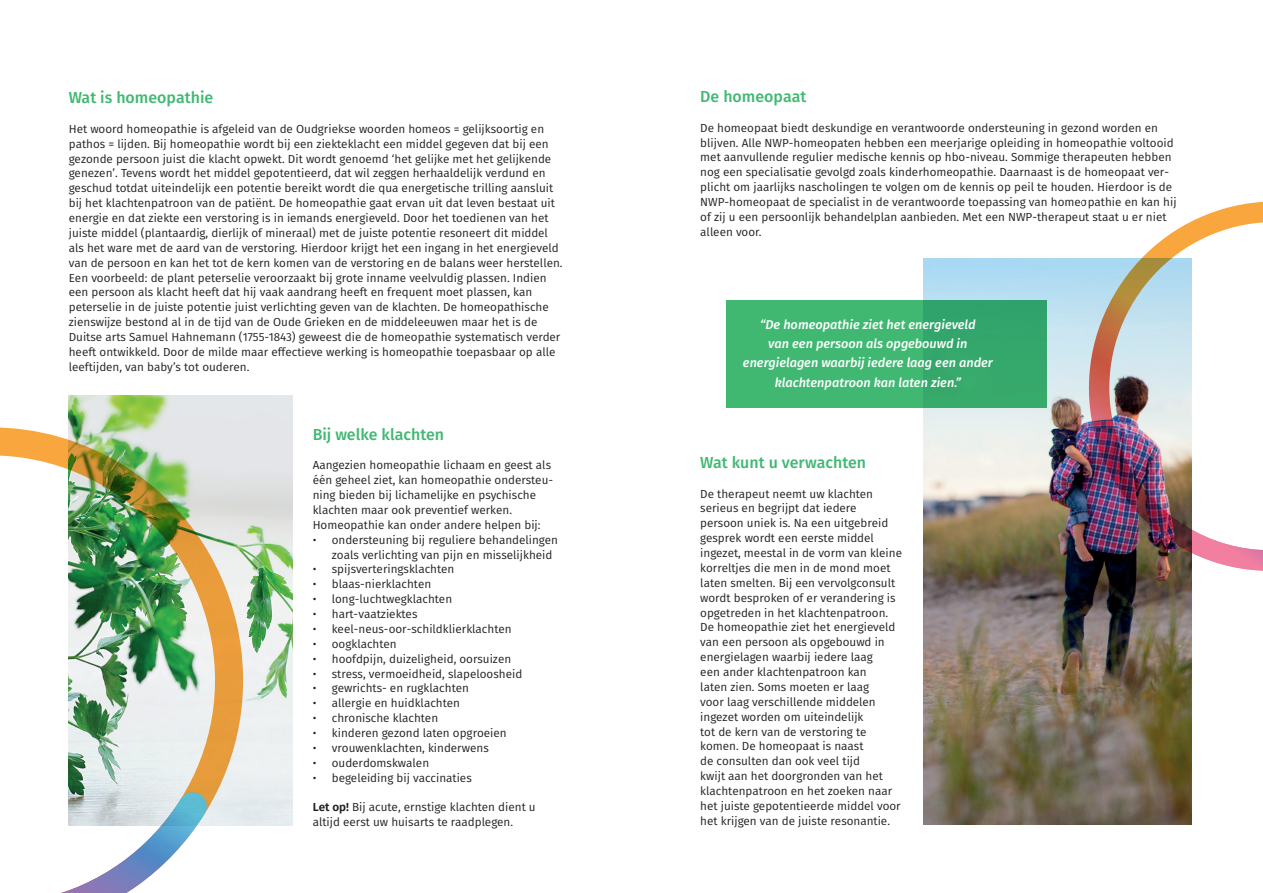
<style>
.page{position:relative;width:1263px;height:893px;background:#fff}
.page>*{position:absolute;margin:0;border:0;box-sizing:border-box;transform-origin:0 0}
.t1{font:500 15.9px "Fira Sans";color:#40b872}
.t2{font:italic 500 12.75px/19px "Fira Sans";color:#fff;text-align:center}
.t3{font:11.7px/14.9px "Fira Sans";color:#231f20}
.s1{font-weight:600}
</style>
<div class="page">
<img style="left:69px;top:395px;width:224px;height:431px">
<img style="left:0;top:427px;width:252px;height:399px">
<svg style="left:0;top:792px;width:209px;height:101px"></svg>
<img style="left:923px;top:259px;width:268px;height:566px">
<div style="left:726px;top:301px;width:320px;height:107px;background:linear-gradient(to right,#44be74,#33a56b)"></div>
<img style="left:1083px;top:201px;width:180px;height:376px">
<svg style="left:1168px;top:467px;width:95px;height:110px"></svg>
<h1 class="t1" style="left:69px;top:86px;width:146px">Wat is homeopathie</h1>
<p class="t3" style="left:69px;top:121px;width:495px">Het woord homeopathie is afgeleid van de Oudgriekse woorden homeos = gelijksoortig en pathos = lijden. Bij homeopathie wordt bij een ziekteklacht een middel gegeven dat bij een gezonde persoon juist die klacht opwekt. Dit wordt genoemd ‘het gelijke met het gelijkende genezen’. Tevens wordt het middel gepotentieerd, dat wil zeggen herhaaldelijk verdund en geschud totdat uiteindelijk een potentie bereikt wordt die qua energetische trilling aansluit bij het klachtenpatroon van de patiënt. De homeopathie gaat ervan uit dat leven bestaat uit energie en dat ziekte een verstoring is in iemands energieveld. Door het toedienen van het juiste middel (plantaardig, dierlijk of mineraal) met de juiste potentie resoneert dit middel als het ware met de aard van de verstoring. Hierdoor krijgt het een ingang in het energieveld van de persoon en kan het tot de kern komen van de verstoring en de balans weer herstellen.<br>Een voorbeeld: de plant peterselie veroorzaakt bij grote inname veelvuldig plassen. Indien een persoon als klacht heeft dat hij vaak aandrang heeft en frequent moet plassen, kan peterselie in de juiste potentie juist verlichting geven van de klachten. De homeopathische zienswijze bestond al in de tijd van de Oude Grieken en de middeleeuwen maar het is de Duitse arts Samuel Hahnemann (1755-1843) geweest die de homeopathie systematisch verder heeft ontwikkeld. Door de milde maar effectieve werking is homeopathie toepasbaar op alle leeftijden, van baby’s tot ouderen.</p>
<h1 class="t1" style="left:313px;top:423px;width:133px">Bij welke klachten</h1>
<p class="t3" style="left:313px;top:458px;width:242px">Aangezien homeopathie lichaam en geest als één geheel ziet, kan homeopathie ondersteu&shy;ning bieden bij lichamelijke en psychische klachten maar ook preventief werken.<br>Homeopathie kan onder andere helpen bij:</p>
<p class="t3" style="left:332px;top:532px;width:228px;text-indent:-19px">• ondersteuning bij reguliere behandelingen zoals verlichting van pijn en misselijkheid</p>
<p class="t3" style="left:313px;top:562px;width:143px">• spijsverteringsklachten</p>
<p class="t3" style="left:313px;top:577px;width:120px">• blaas-nierklachten</p>
<p class="t3" style="left:313px;top:592px;width:141px">• long-luchtwegklachten</p>
<p class="t3" style="left:313px;top:606px;width:106px">• hart-vaatziektes</p>
<p class="t3" style="left:313px;top:621px;width:200px">• keel-neus-oor-schildklierklachten</p>
<p class="t3" style="left:313px;top:636px;width:86px">• oogklachten</p>
<p class="t3" style="left:313px;top:651px;width:200px">• hoofdpijn, duizeligheid, oorsuizen</p>
<p class="t3" style="left:313px;top:666px;width:211px">• stress, vermoeidheid, slapeloosheid</p>
<p class="t3" style="left:313px;top:681px;width:158px">• gewrichts- en rugklachten</p>
<p class="t3" style="left:313px;top:696px;width:149px">• allergie en huidklachten</p>
<p class="t3" style="left:313px;top:711px;width:127px">• chronische klachten</p>
<p class="t3" style="left:313px;top:725px;width:195px">• kinderen gezond laten opgroeien</p>
<p class="t3" style="left:313px;top:740px;width:178px">• vrouwenklachten, kinderwens</p>
<p class="t3" style="left:313px;top:755px;width:118px">• ouderdomskwalen</p>
<p class="t3" style="left:313px;top:770px;width:161px">• begeleiding bij vaccinaties</p>
<p class="t3" style="left:313px;top:800px;width:225px"><span class="s1">Let op!</span> Bij acute, ernstige klachten dient u altijd eerst uw huisarts te raadplegen.</p>
<h1 class="t1" style="left:700px;top:85px;width:108px">De homeopaat</h1>
<p class="t3" style="left:700px;top:120px;width:478px">De homeopaat biedt deskundige en verantwoorde ondersteuning in gezond worden en blijven. Alle NWP-homeopaten hebben een meerjarige opleiding in homeopathie voltooid met aanvullende regulier medische kennis op hbo-niveau. Sommige therapeuten hebben nog een specialisatie gevolgd zoals kinderhomeopathie. Daarnaast is de homeopaat ver&shy;plicht om jaarlijks nascholingen te volgen om de kennis op peil te houden. Hierdoor is de NWP-homeopaat de specialist in de verantwoorde toepassing van homeopathie en kan hij of zij u een persoonlijk behandelplan aanbieden. Met een NWP-therapeut staat u er niet alleen voor.</p>
<p class="t2" style="left:743px;top:315px;width:251px">“De homeopathie ziet het energieveld<br>van een persoon als opgebouwd in energielagen waarbij iedere laag een ander klachtenpatroon kan laten zien.”</p>
<h1 class="t1" style="left:700px;top:451px;width:167px">Wat kunt u verwachten</h1>
<p class="t3" style="left:700px;top:486px;width:203px">De therapeut neemt uw klachten serieus en begrijpt dat iedere persoon uniek is. Na een uitgebreid gesprek wordt een eerste middel ingezet, meestal in de vorm van kleine korreltjes die men in de mond moet laten smelten. Bij een vervolgconsult wordt besproken of er verandering is opgetreden in het klachtenpatroon.<br>De homeopathie ziet het energieveld van een persoon als opgebouwd in energielagen waarbij iedere laag<br>een ander klachtenpatroon kan<br>laten zien. Soms moeten er laag<br>voor laag verschillende middelen ingezet worden om uiteindelijk<br>tot de kern van de verstoring te komen. De homeopaat is naast<br>de consulten dan ook veel tijd<br>kwijt aan het doorgronden van het klachtenpatroon en het zoeken naar het juiste gepotentieerde middel voor het krijgen van de juiste resonantie.</p>
</div>
